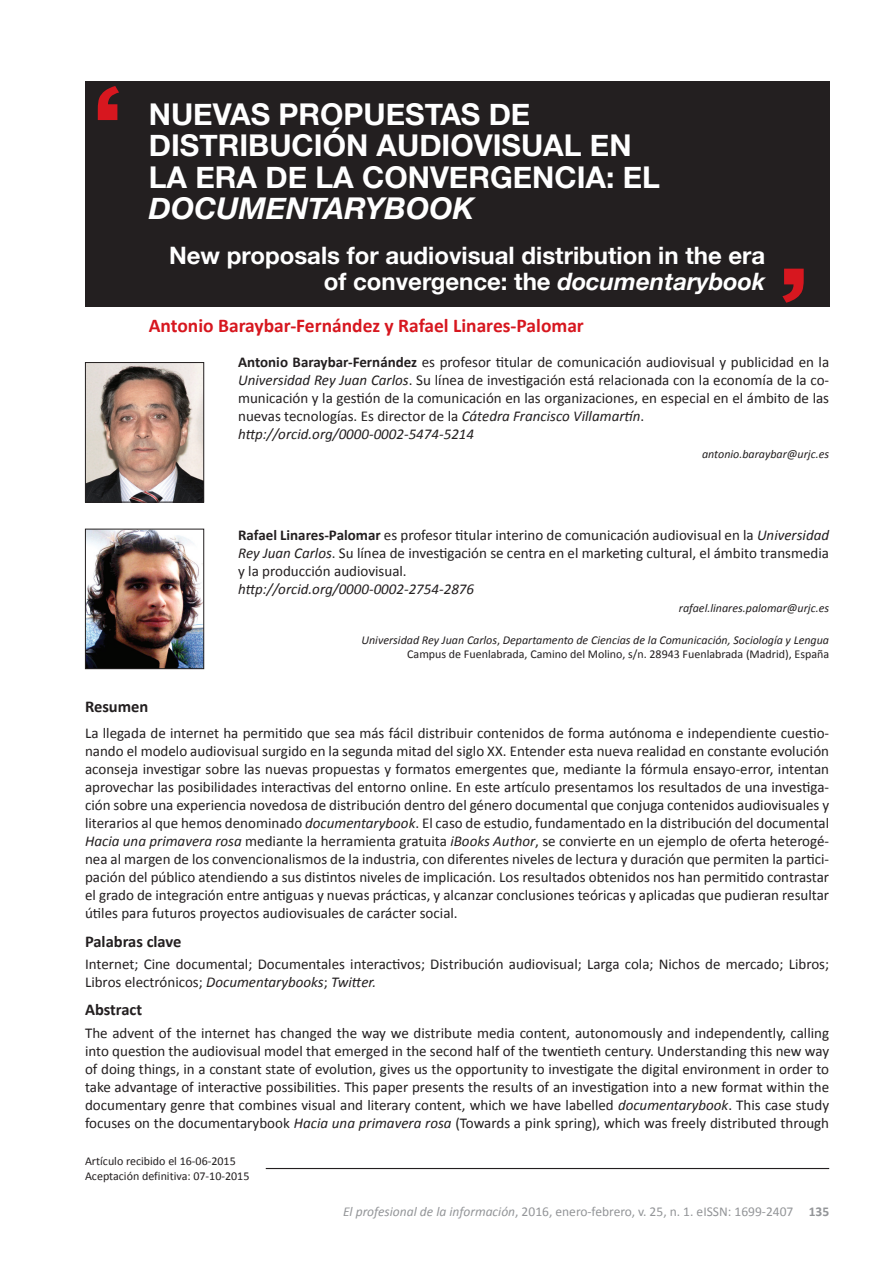
<style>
.page{position:relative;width:893px;height:1263px;background:#fff}
.page>*{position:absolute;margin:0;border:0;box-sizing:border-box;transform-origin:0 0}
.t1{font:700 30px/31.5px "Helvetica Neue";color:#fff}
.t2{font:italic 700 30px "Helvetica Neue";color:#fff}
.t3{font:700 24px/25.5px "Helvetica Neue";color:#fff;text-align:right}
.t4{font:700 19.5px "Calibri";color:#d7171f}
.t5{font:700 16.5px "Calibri";color:#231f20}
.t6{font:15px/18px "Calibri";color:#231f20;text-align:justify}
.t7{font:italic 15px "Calibri";color:#231f20}
.t8{font:13.5px "Calibri";color:#939598}
.t9{font:italic 12px/14.4px "Calibri";color:#231f20;text-align:right}
.t10{font:12px/15.6px "Calibri";color:#231f20}
.s1{font-style:italic}
.s2{font-weight:700}
.s3{font-style:normal}
</style>
<div class="page">
<div style="left:85px;top:82px;width:744px;height:225px;background:#231f20"></div>
<svg style="left:782px;top:269px;width:22px;height:34px"></svg>
<svg style="left:98px;top:86px;width:21px;height:34px"></svg>
<img style="left:87px;top:531px;width:115px;height:136px">
<div style="left:85px;top:529px;width:119px;height:140px;border:1px solid #231f20"></div>
<hr style="left:266px;top:1168px;width:563px;height:1px;background:#231f20">
<img style="left:87px;top:364px;width:115px;height:136px">
<div style="left:85px;top:362px;width:119px;height:140px;border:1px solid #231f20"></div>
<h1 class="t1" style="left:149px;top:99px;width:513px">NUEVAS PROPUESTAS DE<br>DISTRIBUCIÓN AUDIOVISUAL EN<br>LA ERA DE LA CONVERGENCIA: EL</h1>
<h1 class="t2" style="left:149px;top:185px;width:327px">documentarybook</h1>
<h2 class="t3" style="left:169px;top:243px;width:599px">NEW PROPOSALS FOR AUDIOVISUAL DISTRIBUTION IN THE ERA<br>OF CONVERGENCE: THE <span class="s1">documentarybook</span></h2>
<h3 class="t4" style="left:149px;top:313px;width:437px">Antonio Baraybar-Fernández y Rafael Linares-Palomar</h3>
<p class="t6" style="left:238px;top:353px;width:593px;text-align:left"><span class="s2">Antonio Baraybar-Fernández</span> es profesor titular de comunicación audiovisual y publicidad en la <span class="s1">Universidad Rey Juan Carlos</span>. Su línea de investigación está relacionada con la economía de la co&shy;municación y la gestión de la comunicación en las organizaciones, en especial en el ámbito de las nuevas tecnologías. Es director de la <span class="s1">Cátedra Francisco Villamartín</span>. <span class="s1">http://orcid.org/0000-0002-5474-5214</span></p>
<p class="t9" style="left:702px;top:446px;width:129px">antonio.baraybar@urjc.es</p>
<p class="t6" style="left:238px;top:526px;width:593px"><span class="s2">Rafael Linares-Palomar</span> es profesor titular interino de comunicación audiovisual en la <span class="s1">Universidad Rey Juan Carlos</span>. Su línea de investigación se centra en el marketing cultural, el ámbito transmedia y la producción audiovisual.</p>
<p class="t7" style="left:238px;top:578px;width:237px">http://orcid.org/0000-0002-2754-2876</p>
<p class="t9" style="left:679px;top:601px;width:152px">rafael.linares.palomar@urjc.es</p>
<p class="t9" style="left:361px;top:632px;width:469px">Universidad Rey Juan Carlos<span class="s3">,</span> Departamento de Ciencias de la Comunicación, Sociología y Lengua<br><span class="s3">Campus de Fuenlabrada, Camino del Molino, s/n. 28943 Fuenlabrada (Madrid), España</span></p>
<p class="t5" style="left:85px;top:696px;width:65px">Resumen</p>
<p class="t6" style="left:85px;top:724px;width:746px">La llegada de internet ha permitido que sea más fácil distribuir contenidos de forma autónoma e independiente cuestio&shy;nando el modelo audiovisual surgido en la segunda mitad del siglo XX. Entender esta nueva realidad en constante evolución aconseja investigar sobre las nuevas propuestas y formatos emergentes que, mediante la fórmula ensayo-error, intentan aprovechar las posibilidades interactivas del entorno online. En este artículo presentamos los resultados de una investiga&shy;ción sobre una experiencia novedosa de distribución dentro del género documental que conjuga contenidos audiovisuales y literarios al que hemos denominado <span class="s1">documentarybook</span>. El caso de estudio, fundamentado en la distribución del documental <span class="s1">Hacia una primavera rosa</span> mediante la herramienta gratuita <span class="s1">iBooks Author</span>, se convierte en un ejemplo de oferta heterogé&shy;nea al margen de los convencionalismos de la industria, con diferentes niveles de lectura y duración que permiten la partici&shy;pación del público atendiendo a sus distintos niveles de implicación. Los resultados obtenidos nos han permitido contrastar el grado de integración entre antiguas y nuevas prácticas, y alcanzar conclusiones teóricas y aplicadas que pudieran resultar útiles para futuros proyectos audiovisuales de carácter social.</p>
<p class="t5" style="left:85px;top:931px;width:98px">Palabras clave</p>
<p class="t6" style="left:85px;top:955px;width:746px">Internet; Cine documental; Documentales interactivos; Distribución audiovisual; Larga cola; Nichos de mercado; Libros;<br>Libros electrónicos; <span class="s1">Documentarybooks</span>; <span class="s1">Twitter.</span></p>
<p class="t5" style="left:85px;top:999px;width:59px">Abstract</p>
<p class="t6" style="left:85px;top:1023px;width:746px">The advent of the internet has changed the way we distribute media content, autonomously and independently, calling into question the audiovisual model that emerged in the second half of the twentieth century. Understanding this new way of doing things, in a constant state of evolution, gives us the opportunity to investigate the digital environment in order to take advantage of interactive possibilities. This paper presents the results of an investigation into a new format within the documentary genre that combines visual and literary content, which we have labelled <span class="s1">documentarybook</span>. This case study focuses on the documentarybook <span class="s1">Hacia una primavera rosa</span> (Towards a pink spring), which was freely distributed through</p>
<p class="t10" style="left:85px;top:1153px;width:166px">Artículo recibido el 16-06-2015<br>Aceptación definitiva: 07-10-2015</p>
<p class="t8" style="left:343px;top:1203px;width:488px"><span class="s1">El profesional de la información</span>, 2016, enero-febrero, v. 25, n. 1. eISSN: 1699-2407 <span class="s2">135</span></p>
</div>
